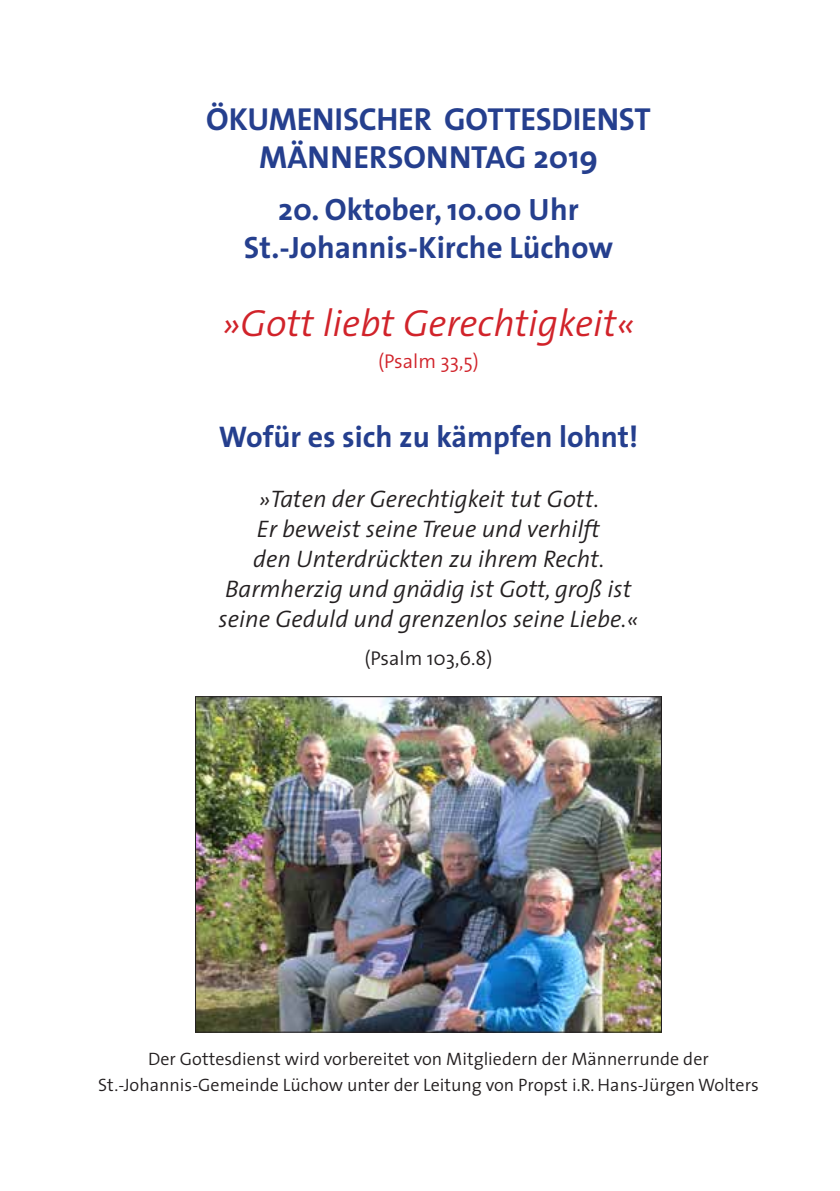
<style>
.page{position:relative;width:840px;height:1191px;background:#fff}
.page>*{position:absolute;margin:0;border:0;box-sizing:border-box;transform-origin:0 0}
.t1{font:italic 300 38px "The Sans";color:#d1232a}
.t2{font:700 32px/38.4px "The Sans";letter-spacing:-.005em;color:#253f8e;text-align:center}
.t3{font:700 31px/37.2px "The Sans";color:#253f8e;text-align:center}
.t4{font:700 30px "The Sans";color:#253f8e}
.t5{font:italic 300 24px/30px "The Sans";color:#231f20;text-align:center}
.t6{font:300 20px "The Sans";color:#231f20}
.t7{font:300 20px "The Sans";color:#d1232a}
.t8{font:300 18px/26px "The Sans";color:#231f20;text-align:center}
</style>
<div class="page">
<img style="left:197px;top:698px;width:462px;height:332px">
<div style="left:195px;top:696px;width:466px;height:336px;border:1px solid #231f20"></div>
<h2 class="t2" style="left:206px;top:99px;width:446px">ÖKUMENISCHER GOTTESDIENST<br>MÄNNERSONNTAG 2019</h2>
<p class="t3" style="left:244px;top:190px;width:370px">20. Oktober, 10.00 Uhr<br>St.-Johannis-Kirche Lüchow</p>
<h1 class="t1" style="left:222px;top:291px;width:414px">»Gott liebt Gerechtigkeit«</h1>
<p class="t7" style="left:378px;top:344px;width:102px">(Psalm 33,5)</p>
<p class="t4" style="left:218px;top:411px;width:421px">Wofür es sich zu kämpfen lohnt!</p>
<p class="t5" style="left:218px;top:483px;width:421px">»Taten der Gerechtigkeit tut Gott.<br>Er beweist seine Treue und verhilft<br>den Unterdrückten zu ihrem Recht.<br>Barmherzig und gnädig ist Gott, groß ist seine Geduld und grenzenlos seine Liebe.«</p>
<p class="t6" style="left:364px;top:641px;width:130px">(Psalm 103,6.8)</p>
<p class="t8" style="left:98px;top:1045px;width:661px">Der Gottesdienst wird vorbereitet von Mitgliedern der Männerrunde der<br>St.-Johannis-Gemeinde Lüchow unter der Leitung von Propst i.R. Hans-Jürgen Wolters</p>
</div>
